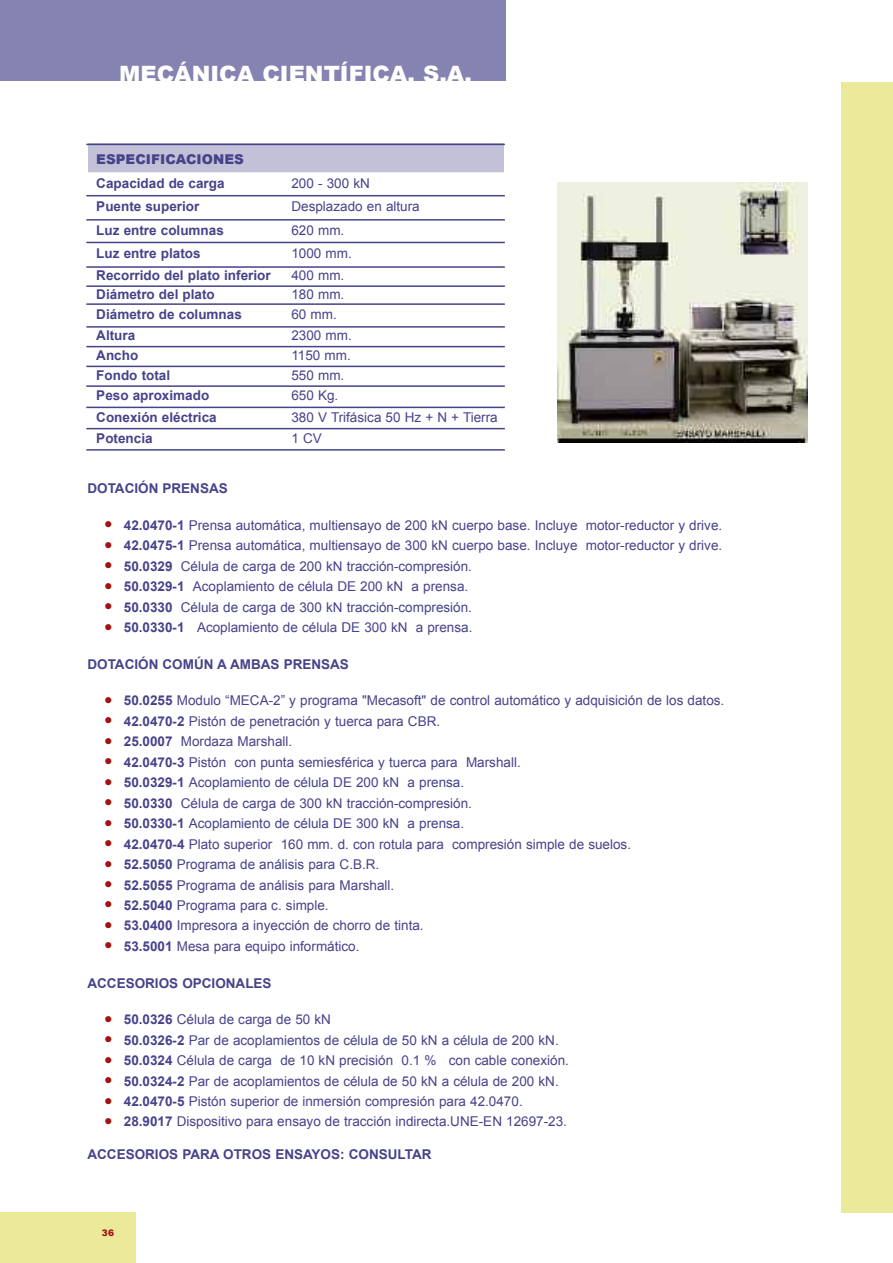
<style>
.page{position:relative;width:893px;height:1263px;background:#fff}
.page>*{position:absolute;margin:0;border:0;box-sizing:border-box;transform-origin:0 0}
.t1{font:900 22.5px "Arial";color:#fff}
.t2{font:13.5px "Arial";color:#46438a}
.t3{font:700 13.5px "Arial";color:#46438a}
.t4{font:900 13.5px "Arial";color:#46438a}
.t5{font:900 9px "Arial";color:#a31110}
.s1{color:#a31110}
.s2{font-weight:700}
</style>
<div class="page">
<div style="left:0;top:1212px;width:136px;height:51px;background:#ebe99a"></div>
<div style="left:88px;top:144px;width:415px;height:29px;background:#c2c1d8"></div>
<hr style="left:86px;top:144px;width:419px;height:1px;background:#46438a">
<hr style="left:86px;top:172px;width:419px;height:2px;background:#fff">
<hr style="left:86px;top:195px;width:419px;height:1px;background:#46438a">
<hr style="left:86px;top:219px;width:419px;height:2px;background:#46438a">
<hr style="left:86px;top:242px;width:419px;height:1px;background:#46438a">
<hr style="left:86px;top:266px;width:419px;height:2px;background:#46438a">
<hr style="left:86px;top:285px;width:419px;height:2px;background:#46438a">
<hr style="left:86px;top:303px;width:419px;height:2px;background:#46438a">
<hr style="left:86px;top:326px;width:419px;height:2px;background:#46438a">
<hr style="left:86px;top:346px;width:419px;height:1px;background:#46438a">
<hr style="left:86px;top:366px;width:419px;height:1px;background:#46438a">
<hr style="left:86px;top:385px;width:419px;height:2px;background:#46438a">
<hr style="left:86px;top:407px;width:419px;height:1px;background:#46438a">
<hr style="left:86px;top:428px;width:419px;height:1px;background:#46438a">
<hr style="left:86px;top:449px;width:419px;height:2px;background:#46438a">
<img style="left:557px;top:183px;width:251px;height:260px">
<div style="left:0;top:0;width:506px;height:81px;background:#8583b2"></div>
<div style="left:842px;top:82px;width:51px;height:1131px;background:#ebe99a"></div>
<h1 class="t1" style="left:119px;top:57px;width:354px">MECáNICA CIENTÍFICA, S.A.</h1>
<p class="t4" style="left:96px;top:149px;width:149px">ESPECIFICACIONES</p>
<p class="t3" style="left:96px;top:176px;width:130px">Capacidad de carga</p>
<p class="t2" style="left:291px;top:176px;width:80px">200 - 300 kN</p>
<p class="t3" style="left:96px;top:199px;width:105px">Puente superior</p>
<p class="t2" style="left:291px;top:199px;width:130px">Desplazado en altura</p>
<p class="t3" style="left:96px;top:222px;width:129px">Luz entre columnas</p>
<p class="t2" style="left:291px;top:222px;width:54px">620 mm.</p>
<p class="t3" style="left:96px;top:246px;width:106px">Luz entre platos</p>
<p class="t2" style="left:291px;top:246px;width:62px">1000 mm.</p>
<p class="t3" style="left:96px;top:268px;width:176px">Recorrido del plato inferior</p>
<p class="t2" style="left:291px;top:268px;width:54px">400 mm.</p>
<p class="t3" style="left:96px;top:286px;width:120px">Diámetro del plato</p>
<p class="t2" style="left:291px;top:286px;width:54px">180 mm.</p>
<p class="t3" style="left:96px;top:307px;width:147px">Diámetro de columnas</p>
<p class="t2" style="left:291px;top:307px;width:47px">60 mm.</p>
<p class="t3" style="left:96px;top:328px;width:41px">Altura</p>
<p class="t2" style="left:291px;top:328px;width:62px">2300 mm.</p>
<p class="t3" style="left:96px;top:348px;width:43px">Ancho</p>
<p class="t2" style="left:291px;top:348px;width:61px">1150 mm.</p>
<p class="t3" style="left:96px;top:367px;width:75px">Fondo total</p>
<p class="t2" style="left:291px;top:367px;width:54px">550 mm.</p>
<p class="t3" style="left:96px;top:388px;width:114px">Peso aproximado</p>
<p class="t2" style="left:291px;top:388px;width:48px">650 Kg.</p>
<p class="t3" style="left:96px;top:409px;width:122px">Conexión eléctrica</p>
<p class="t2" style="left:291px;top:409px;width:208px">380 V Trifásica 50 Hz + N + Tierra</p>
<p class="t3" style="left:96px;top:430px;width:58px">Potencia</p>
<p class="t2" style="left:291px;top:430px;width:32px">1 CV</p>
<p class="t3" style="left:87px;top:481px;width:142px">DOTACIÓN PRENSAS</p>
<p class="t2" style="left:104px;top:518px;width:619px"><span class="s1">●</span> <span class="s2">42.0470-1</span> Prensa automática, multiensayo de 200 kN cuerpo base. Incluye motor-reductor y drive.</p>
<p class="t2" style="left:104px;top:538px;width:619px"><span class="s1">●</span> <span class="s2">42.0475-1</span> Prensa automática, multiensayo de 300 kN cuerpo base. Incluye motor-reductor y drive.</p>
<p class="t2" style="left:104px;top:558px;width:369px"><span class="s1">●</span> <span class="s2">50.0329</span> Célula de carga de 200 kN tracción-compresión.</p>
<p class="t2" style="left:104px;top:579px;width:365px"><span class="s1">●</span> <span class="s2">50.0329-1</span> Acoplamiento de célula DE 200 kN a prensa.</p>
<p class="t2" style="left:104px;top:599px;width:369px"><span class="s1">●</span> <span class="s2">50.0330</span> Célula de carga de 300 kN tracción-compresión.</p>
<p class="t2" style="left:104px;top:620px;width:369px"><span class="s1">●</span> <span class="s2">50.0330-1</span> Acoplamiento de célula DE 300 kN a prensa.</p>
<p class="t3" style="left:87px;top:656px;width:263px">DOTACIÓN COMÚN A AMBAS PRENSAS</p>
<p class="t2" style="left:104px;top:693px;width:621px"><span class="s1">●</span> <span class="s2">50.0255</span> Modulo “MECA-2” y programa "Mecasoft" de control automático y adquisición de los datos.</p>
<p class="t2" style="left:104px;top:714px;width:337px"><span class="s1">●</span> <span class="s2">42.0470-2</span> Pistón de penetración y tuerca para CBR.</p>
<p class="t2" style="left:104px;top:734px;width:189px"><span class="s1">●</span> <span class="s2">25.0007</span> Mordaza Marshall.</p>
<p class="t2" style="left:104px;top:754px;width:418px"><span class="s1">●</span> <span class="s2">42.0470-3</span> Pistón con punta semiesférica y tuerca para Marshall.</p>
<p class="t2" style="left:104px;top:775px;width:361px"><span class="s1">●</span> <span class="s2">50.0329-1</span> Acoplamiento de célula DE 200 kN a prensa.</p>
<p class="t2" style="left:104px;top:795px;width:369px"><span class="s1">●</span> <span class="s2">50.0330</span> Célula de carga de 300 kN tracción-compresión.</p>
<p class="t2" style="left:104px;top:816px;width:361px"><span class="s1">●</span> <span class="s2">50.0330-1</span> Acoplamiento de célula DE 300 kN a prensa.</p>
<p class="t2" style="left:104px;top:836px;width:528px"><span class="s1">●</span> <span class="s2">42.0470-4</span> Plato superior 160 mm. d. con rotula para compresión simple de suelos.</p>
<p class="t2" style="left:104px;top:857px;width:276px"><span class="s1">●</span> <span class="s2">52.5050</span> Programa de análisis para C.B.R.</p>
<p class="t2" style="left:104px;top:877px;width:291px"><span class="s1">●</span> <span class="s2">52.5055</span> Programa de análisis para Marshall.</p>
<p class="t2" style="left:104px;top:898px;width:226px"><span class="s1">●</span> <span class="s2">52.5040</span> Programa para c. simple.</p>
<p class="t2" style="left:104px;top:918px;width:321px"><span class="s1">●</span> <span class="s2">53.0400</span> Impresora a inyección de chorro de tinta.</p>
<p class="t2" style="left:104px;top:939px;width:257px"><span class="s1">●</span> <span class="s2">53.5001</span> Mesa para equipo informático.</p>
<p class="t3" style="left:87px;top:975px;width:186px">ACCESORIOS OPCIONALES</p>
<p class="t2" style="left:104px;top:1012px;width:228px"><span class="s1">●</span> <span class="s2">50.0326</span> Célula de carga de 50 kN</p>
<p class="t2" style="left:104px;top:1032px;width:456px"><span class="s1">●</span> <span class="s2">50.0326-2</span> Par de acoplamientos de célula de 50 kN a célula de 200 kN.</p>
<p class="t2" style="left:104px;top:1053px;width:466px"><span class="s1">●</span> <span class="s2">50.0324</span> Célula de carga de 10 kN precisión 0.1 % con cable conexión.</p>
<p class="t2" style="left:104px;top:1073px;width:456px"><span class="s1">●</span> <span class="s2">50.0324-2</span> Par de acoplamientos de célula de 50 kN a célula de 200 kN.</p>
<p class="t2" style="left:104px;top:1094px;width:420px"><span class="s1">●</span> <span class="s2">42.0470-5</span> Pistón superior de inmersión compresión para 42.0470.</p>
<p class="t2" style="left:104px;top:1114px;width:464px"><span class="s1">●</span> <span class="s2">28.9017</span> Dispositivo para ensayo de tracción indirecta.UNE-EN 12697-23.</p>
<p class="t3" style="left:87px;top:1147px;width:346px">ACCESORIOS PARA OTROS ENSAYOS: CONSULTAR</p>
<p class="t5" style="left:102px;top:1226px;width:14px">36</p>
</div>
